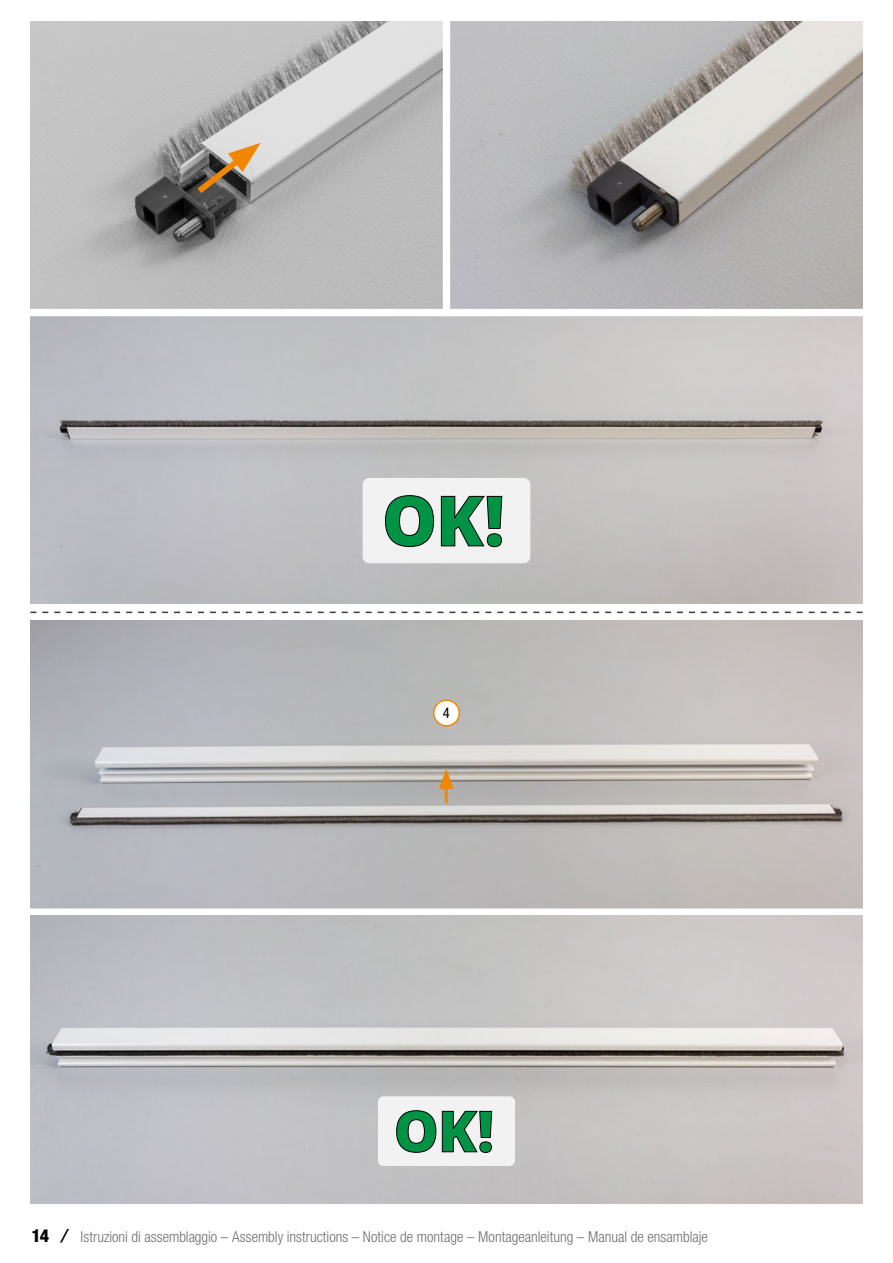
<style>
.page{position:relative;width:893px;height:1263px;background:#fff}
.page>*{position:absolute;margin:0;border:0;box-sizing:border-box;transform-origin:0 0}
.t1{font:800 69.3px "Open Sans";color:#009245}
.t2{font:800 56.7px "Open Sans";color:#009245}
.t3{font:300 condensed 15px "Helvetica Neue LT Std";color:#706f6f}
.t4{font:condensed 14.7px "Helvetica Neue LT Std";color:#000}
.s1{font-weight:800;font-size:18px;color:#000}
</style>
<div class="page">
<svg style="left:30px;top:612px;width:833px;height:1px"></svg>
<img style="left:30px;top:21px;width:413px;height:288px">
<svg style="left:450px;top:21px;width:413px;height:288px;background:#b3b2b1"></svg>
<svg style="left:30px;top:316px;width:833px;height:288px;background:#bfbebf"></svg>
<div style="left:363px;top:478px;width:167px;height:85px;background:#f2f2f2;border-radius:7px"></div>
<svg style="left:385px;top:495px;width:49px;height:52px"></svg>
<svg style="left:441px;top:496px;width:62px;height:51px"></svg>
<svg style="left:191px;top:143px;width:70px;height:56px;background:#918069"></svg>
<img style="left:30px;top:621px;width:833px;height:287px">
<img style="left:30px;top:916px;width:833px;height:287px">
<hr style="left:445px;top:781px;width:3px;height:22px;background:#f18700">
<svg style="left:439px;top:769px;width:15px;height:20px"></svg>
<div style="left:378px;top:1096px;width:137px;height:70px;background:#f2f2f2;border-radius:6px"></div>
<svg style="left:396px;top:1110px;width:96px;height:43px"></svg>
<div style="left:434px;top:700px;width:25px;height:26px;background:#fff;border-radius:50%"></div>
<div style="left:433px;top:699px;width:27px;height:27px;border:1px solid #f18700;border-radius:50%"></div>
<h1 class="t1" style="left:382px;top:473px;width:124px">OK!</h1>
<p class="t4" style="left:443px;top:704px;width:9px">4</p>
<h2 class="t2" style="left:394px;top:1092px;width:102px">OK!</h2>
<p class="t3" style="left:31px;top:1228px;width:678px"><span class="s1">14 ∕</span> Istruzioni di assemblaggio – Assembly instructions – Notice de montage – Montageanleitung – Manual de ensamblaje</p>
</div>
